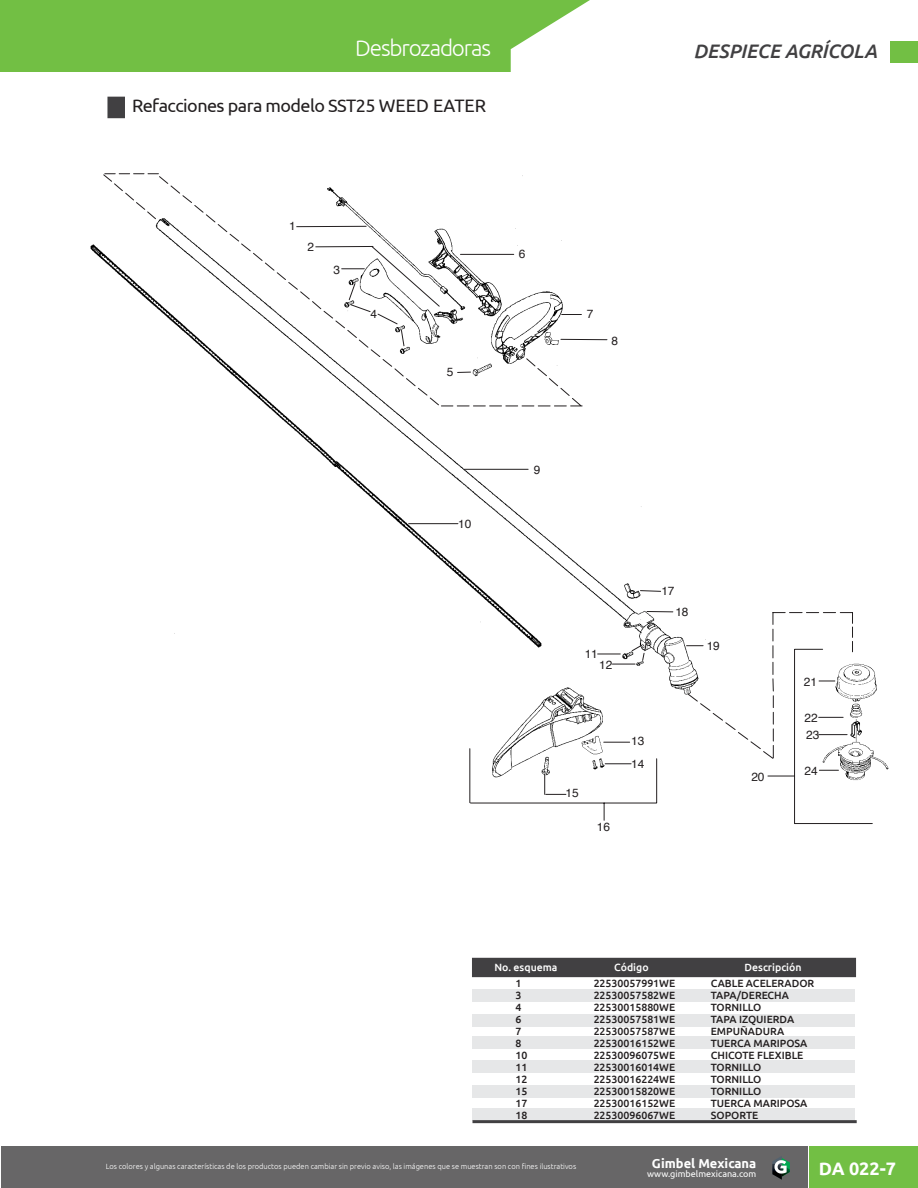
<style>
.page{position:relative;width:918px;height:1188px;background:#fff}
.page>*{position:absolute;margin:0;border:0;box-sizing:border-box;transform-origin:0 0}
.t1{font:300 22.5px "Ubuntu";letter-spacing:-.05em;color:#fff}
.t2{font:italic 500 19.5px "Ubuntu";color:#414042}
.t3{font:18px "Ubuntu";letter-spacing:-.03em;color:#231f20}
.t4{font:700 18px "Ubuntu";color:#fff}
.t5{font:700 12.9px "Ubuntu";color:#fff}
.t6{font:11.85px "Helvetica";color:#231f20}
.t7{font:500 10.5px/12px "Ubuntu";color:#231f20}
.t8{font:500 10.5px "Ubuntu";color:#fff}
.t9{font:9px "Ubuntu";color:#fff}
.t10{font:300 7.5px "Ubuntu";color:#fff}
</style>
<div class="page">
<div style="left:1px;top:1146px;width:806px;height:42px;background:#676667"></div>
<div style="left:809px;top:1146px;width:109px;height:42px;background:#72bf44"></div>
<svg style="left:772px;top:1156px;width:18px;height:24px"></svg>
<div style="left:1px;top:0;width:917px;height:72px;background:#72bf44"></div>
<svg style="left:511px;top:0;width:407px;height:72px;background:#f5faf2"></svg>
<div style="left:890px;top:41px;width:28px;height:21px;background:#72bf44"></div>
<div style="left:472px;top:958px;width:384px;height:19px;background:#414042"></div>
<div style="left:472px;top:989px;width:383px;height:13px;background:#e6e7e8"></div>
<div style="left:472px;top:1086px;width:383px;height:12px;background:#e6e7e8"></div>
<div style="left:472px;top:1037px;width:383px;height:12px;background:#e6e7e8"></div>
<div style="left:472px;top:1014px;width:383px;height:12px;background:#e6e7e8"></div>
<div style="left:472px;top:1108px;width:383px;height:12px;background:#e6e7e8"></div>
<div style="left:472px;top:1061px;width:383px;height:12px;background:#e6e7e8"></div>
<hr style="left:472px;top:1120px;width:385px;height:3px;background:#414042">
<div style="left:107px;top:97px;width:18px;height:21px;background:#414042;border:2px solid #414042"></div>
<svg style="left:469px;top:719px;width:404px;height:105px"></svg>
<svg style="left:673px;top:612px;width:180px;height:159px"></svg>
<img style="left:847px;top:720px;width:16px;height:20px">
<img style="left:834px;top:663px;width:43px;height:55px">
<img style="left:823px;top:740px;width:66px;height:43px">
<img style="left:624px;top:583px;width:82px;height:116px">
<img style="left:486px;top:700px;width:58px;height:81px">
<svg style="left:687px;top:645px;width:16px;height:1px"></svg>
<img style="left:90px;top:244px;width:310px;height:215px">
<img style="left:327px;top:459px;width:217px;height:189px">
<svg style="left:544px;top:590px;width:129px;height:205px"></svg>
<img style="left:579px;top:735px;width:25px;height:19px">
<img style="left:589px;top:756px;width:19px;height:16px">
<svg style="left:103px;top:173px;width:480px;height:233px"></svg>
<h1 class="t1" style="left:355px;top:34px;width:138px">Desbrozadoras</h1>
<h3 class="t3" style="left:132px;top:95px;width:356px">Refacciones para modelo SST25 WEED EATER</h3>
<h2 class="t2" style="left:694px;top:39px;width:185px">DESPIECE AGRÍCOLA</h2>
<p class="t6" style="left:289px;top:216px;width:8px">1</p>
<p class="t6" style="left:307px;top:237px;width:8px">2</p>
<p class="t6" style="left:333px;top:261px;width:8px">3</p>
<p class="t6" style="left:370px;top:304px;width:8px">4</p>
<p class="t6" style="left:447px;top:363px;width:8px">5</p>
<p class="t6" style="left:458px;top:515px;width:15px">10</p>
<p class="t6" style="left:519px;top:245px;width:8px">6</p>
<p class="t6" style="left:587px;top:305px;width:8px">7</p>
<p class="t6" style="left:612px;top:331px;width:8px">8</p>
<p class="t6" style="left:534px;top:461px;width:8px">9</p>
<p class="t6" style="left:585px;top:644px;width:15px">11</p>
<p class="t6" style="left:599px;top:655px;width:15px">12</p>
<p class="t6" style="left:661px;top:581px;width:15px">17</p>
<p class="t6" style="left:675px;top:603px;width:15px">18</p>
<p class="t6" style="left:707px;top:636px;width:15px">19</p>
<p class="t6" style="left:566px;top:784px;width:15px">15</p>
<p class="t6" style="left:597px;top:817px;width:15px">16</p>
<p class="t6" style="left:631px;top:732px;width:15px">13</p>
<p class="t6" style="left:631px;top:754px;width:15px">14</p>
<p class="t6" style="left:751px;top:767px;width:15px">20</p>
<p class="t6" style="left:804px;top:673px;width:15px">21</p>
<p class="t6" style="left:805px;top:709px;width:15px">22</p>
<p class="t6" style="left:806px;top:726px;width:15px">23</p>
<p class="t6" style="left:805px;top:762px;width:15px">24</p>
<p class="t8" style="left:494px;top:960px;width:65px">No. esquema</p>
<p class="t8" style="left:614px;top:960px;width:36px">Código</p>
<p class="t8" style="left:745px;top:960px;width:59px">Descripción</p>
<p class="t7" style="left:516px;top:977px;width:13px">1<br>3<br>4<br>6<br>7<br>8<br>10<br>11<br>12<br>15<br>17<br>18</p>
<p class="t7" style="left:594px;top:977px;width:83px;text-align:justify">22530057991WE 22530057582WE 22530015880WE 22530057581WE 22530057587WE 22530016152WE 22530096075WE 22530016014WE 22530016224WE 22530015820WE 22530016152WE 22530096067WE</p>
<p class="t7" style="left:711px;top:977px;width:105px">CABLE ACELERADOR<br>TAPA/DERECHA<br>TORNILLO<br>TAPA IZQUIERDA<br>EMPUÑADURA<br>TUERCA MARIPOSA<br>CHICOTE FLEXIBLE<br>TORNILLO<br>TORNILLO<br>TORNILLO<br>TUERCA MARIPOSA<br>SOPORTE</p>
<p class="t10" style="left:106px;top:1162px;width:472px">Los colores y algunas características de los productos pueden cambiar sin previo aviso, las imágenes que se muestran son con fines ilustrativos</p>
<p class="t5" style="left:652px;top:1155px;width:106px">Gimbel Mexicana</p>
<p class="t9" style="left:647px;top:1169px;width:111px">www.gimbelmexicana.com</p>
<h3 class="t4" style="left:819px;top:1158px;width:79px">DA 022-7</h3>
</div>
